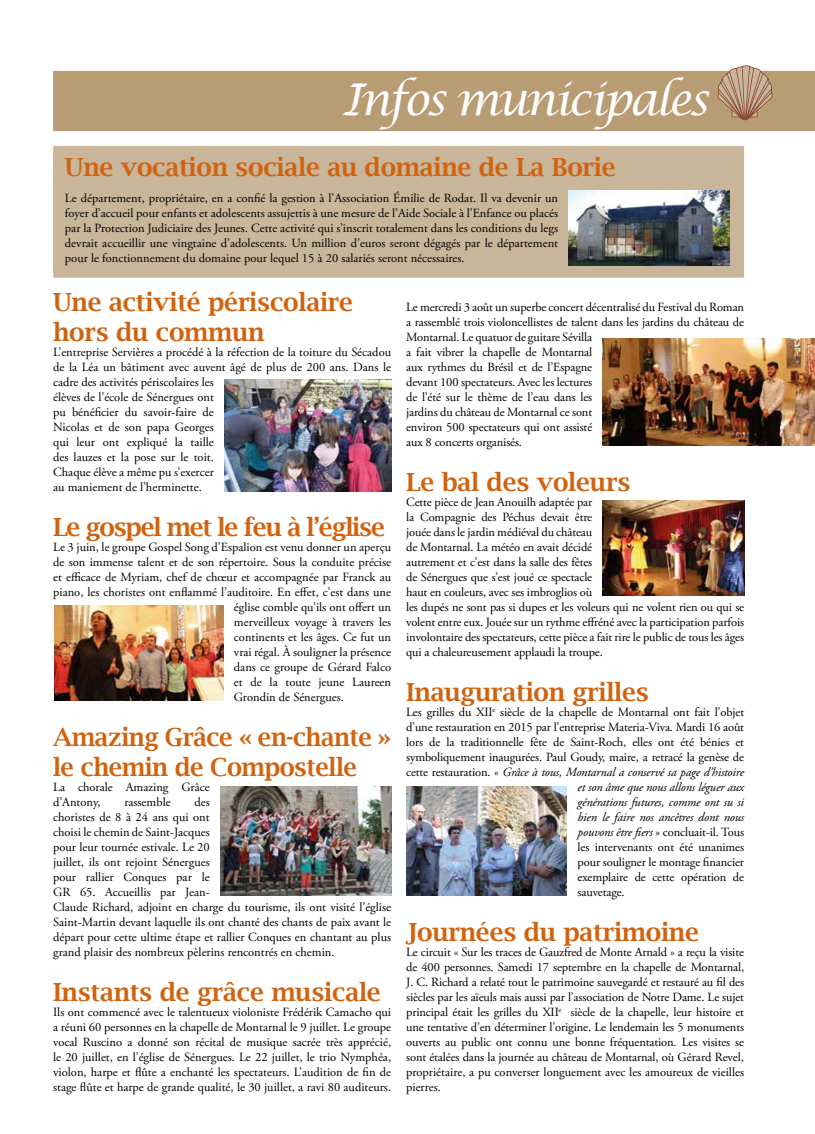
<style>
.page{position:relative;width:815px;height:1134px;background:#fff}
.page>*{position:absolute;margin:0;border:0;box-sizing:border-box;transform-origin:0 0}
.t1{font:italic 43.75px "Lucida Calligraphy";letter-spacing:-.06em;color:#fff}
.t2{font:600 25px/30px "Lucida Bright";letter-spacing:-.01em;color:#d1630f}
.t3{font:600 25px "Lucida Bright";letter-spacing:-.05em;color:#d1630f}
.t4{font:12.5px/15px "Adobe Garamond Pro";letter-spacing:-.005em;color:#000}
.t5{font:italic 12.5px "Adobe Garamond Pro";letter-spacing:-.01em;color:#000}
.s1{font-style:normal}
.s2{font-style:italic}
</style>
<div class="page">
<div style="left:53px;top:146px;width:691px;height:132px;background:#c9b59a"></div>
<div style="left:53px;top:71px;width:762px;height:60px;background:#b79c74"></div>
<svg style="left:718px;top:65px;width:54px;height:55px;background:#ba9b81"></svg>
<img style="left:569px;top:191px;width:160px;height:75px">
<img style="left:224px;top:380px;width:167px;height:111px">
<img style="left:54px;top:606px;width:169px;height:95px">
<img style="left:603px;top:339px;width:212px;height:107px">
<img style="left:603px;top:500px;width:141px;height:96px">
<img style="left:220px;top:786px;width:172px;height:110px">
<img style="left:406px;top:786px;width:161px;height:110px">
<h1 class="t1" style="left:343px;top:74px;width:368px">Infos municipales</h1>
<h2 class="t2" style="left:65px;top:152px;width:552px">Une vocation sociale au domaine de La Borie</h2>
<p class="t4" style="left:65px;top:190px;width:495px;text-align:justify">Le département, propriétaire, en a confié la gestion à l’Association Émilie de Rodat. Il va devenir un foyer d’accueil pour enfants et adolescents assujettis à une mesure de l’Aide Sociale à l’Enfance ou placés par la Protection Judiciaire des Jeunes. Cette activité qui s’inscrit totalement dans les conditions du legs devrait accueillir une vingtaine d’adolescents. Un million d’euros seront dégagés par le département pour le fonctionnement du domaine pour lequel 15 à 20 salariés seront nécessaires.</p>
<h2 class="t2" style="left:53px;top:287px;width:302px">Une activité périscolaire hors du commun</h2>
<p class="t4" style="left:53px;top:345px;width:339px">L’entreprise Servières a procédé à la réfection de la toiture du Sécadou de la Léa un bâtiment avec auvent âgé de plus de 200 ans. Dans le cadre des activités périscolaires les<br>élèves de l’école de Sénergues ont<br>pu bénéficier du savoir-faire de<br>Nicolas et de son papa Georges<br>qui leur ont expliqué la taille<br>des lauzes et la pose sur le toit.<br>Chaque élève a même pu s’exercer<br>au maniement de l’herminette.</p>
<h2 class="t3" style="left:53px;top:513px;width:333px">Le gospel met le feu à l’église</h2>
<p class="t4" style="left:53px;top:540px;width:339px">Le 3 juin, le groupe Gospel Song d’Espalion est venu donner un aperçu</p>
<p class="t4" style="left:53px;top:555px;width:339px">de son immense talent et de son répertoire. Sous la conduite précise</p>
<p class="t4" style="left:53px;top:570px;width:339px">et efficace de Myriam, chef de chœur et accompagnée par Franck au</p>
<p class="t4" style="left:53px;top:585px;width:339px">piano, les choristes ont enflammé l’auditoire. En effet, c’est dans une</p>
<p class="t4" style="left:234px;top:600px;width:159px">église comble qu’ils ont offert un</p>
<p class="t4" style="left:234px;top:615px;width:159px">merveilleux voyage à travers les</p>
<p class="t4" style="left:234px;top:630px;width:159px">continents et les âges. Ce fut un</p>
<p class="t4" style="left:234px;top:645px;width:159px">vrai régal. À souligner la présence</p>
<p class="t4" style="left:234px;top:660px;width:159px">dans ce groupe de Gérard Falco</p>
<p class="t4" style="left:234px;top:675px;width:159px">et de la toute jeune Laureen</p>
<p class="t4" style="left:234px;top:690px;width:112px">Grondin de Sénergues.</p>
<h2 class="t2" style="left:53px;top:722px;width:339px">Amazing Grâce « en-chante » le chemin de Compostelle</h2>
<p class="t4" style="left:53px;top:780px;width:158px">La chorale Amazing Grâce d’Antony,</p>
<p class="t4" style="left:53px;top:795px;width:339px;text-indent:141px">des<br>choristes de 8 à 24 ans qui ont<br>choisi le chemin de Saint-Jacques<br>pour leur tournée estivale. Le 20<br>juillet, ils ont rejoint Sénergues<br>pour rallier Conques par le<br>GR 65. Accueillis par Jean-<br>Claude Richard, adjoint en charge du tourisme, ils ont visité l’église Saint-Martin devant laquelle ils ont chanté des chants de paix avant le départ pour cette ultime étape et rallier Conques en chantant au plus grand plaisir des nombreux pèlerins rencontrés en chemin.</p>
<h2 class="t2" style="left:53px;top:977px;width:329px">Instants de grâce musicale</h2>
<p class="t4" style="left:53px;top:1005px;width:340px;text-align:justify">Ils ont commencé avec le talentueux violoniste Frédérik Camacho qui a réuni 60 personnes en la chapelle de Montarnal le 9 juillet. Le groupe vocal Ruscino a donné son récital de musique sacrée très apprécié, le 20 juillet, en l’église de Sénergues. Le 22 juillet, le trio Nymphéa, violon, harpe et flûte a enchanté les spectateurs. L’audition de fin de stage flûte et harpe de grande qualité, le 30 juillet, a ravi 80 auditeurs.</p>
<p class="t4" style="left:124px;top:795px;width:48px">rassemble</p>
<p class="t4" style="left:406px;top:300px;width:339px">Le mercredi 3 août un superbe concert décentralisé du Festival du Roman a rassemblé trois violoncellistes de talent dans les jardins du château de Montarnal. Le quatuor de guitare Sévilla<br>a fait vibrer la chapelle de Montarnal<br>aux rythmes du Brésil et de l’Espagne<br>devant 100 spectateurs. Avec les lectures<br>de l’été sur le thème de l’eau dans les<br>jardins du château de Montarnal ce sont<br>environ 500 spectateurs qui ont assisté<br>aux 8 concerts organisés.</p>
<h2 class="t2" style="left:406px;top:467px;width:226px">Le bal des voleurs</h2>
<p class="t4" style="left:406px;top:495px;width:340px">Cette pièce de Jean Anouilh adaptée par<br>la Compagnie des Péchus devait être<br>jouée dans le jardin médiéval du château<br>de Montarnal. La météo en avait décidé<br>autrement et c’est dans la salle des fêtes<br>de Sénergues que s’est joué ce spectacle<br>haut en couleurs, avec ses imbroglios où<br>les dupés ne sont pas si dupes et les voleurs qui ne volent rien ou qui se volent entre eux. Jouée sur un rythme effréné avec la participation parfois involontaire des spectateurs, cette pièce a fait rire le public de tous les âges qui a chaleureusement applaudi la troupe.</p>
<h2 class="t2" style="left:406px;top:677px;width:244px">Inauguration grilles</h2>
<p class="t4" style="left:406px;top:705px;width:340px">Les grilles du XII<sup>e</sup> siècle de la chapelle de Montarnal ont fait l’objet</p>
<p class="t4" style="left:406px;top:720px;width:340px">d’une restauration en 2015 par l’entreprise Materia-Viva. Mardi 16 août</p>
<p class="t4" style="left:406px;top:735px;width:340px">lors de la traditionnelle fête de Saint-Roch, elles ont été bénies et</p>
<p class="t4" style="left:406px;top:750px;width:339px">symboliquement inaugurées. Paul Goudy, maire, a retracé la genèse de</p>
<p class="t5" style="left:406px;top:764px;width:339px"><span class="s1">cette restauration. «</span> Grâce à tous, Montarnal a conservé sa page d’histoire</p>
<p class="t5" style="left:578px;top:779px;width:168px">et son âme que nous allons léguer aux</p>
<p class="t5" style="left:578px;top:794px;width:168px">générations futures, comme ont su si</p>
<p class="t5" style="left:578px;top:809px;width:168px">bien le faire nos ancêtres dont nous</p>
<p class="t4" style="left:578px;top:825px;width:168px"><span class="s2">pouvons être fiers</span> » concluait-il. Tous</p>
<p class="t4" style="left:578px;top:840px;width:168px">les intervenants ont été unanimes</p>
<p class="t4" style="left:578px;top:855px;width:168px">pour souligner le montage financier</p>
<p class="t4" style="left:578px;top:870px;width:168px">exemplaire de cette opération de</p>
<p class="t4" style="left:578px;top:885px;width:49px">sauvetage.</p>
<h2 class="t2" style="left:406px;top:917px;width:294px">Journées du patrimoine</h2>
<p class="t4" style="left:406px;top:945px;width:340px;text-align:justify">Le circuit « Sur les traces de Gauzfred de Monte Arnald » a reçu la visite de 400 personnes. Samedi 17 septembre en la chapelle de Montarnal, J. C. Richard a relaté tout le patrimoine sauvegardé et restauré au fil des siècles par les aïeuls mais aussi par l’association de Notre Dame. Le sujet principal était les grilles du XII<sup>e</sup> siècle de la chapelle, leur histoire et une tentative d’en déterminer l’origine. Le lendemain les 5 monuments ouverts au public ont connu une bonne fréquentation. Les visites se sont étalées dans la journée au château de Montarnal, où Gérard Revel, propriétaire, a pu converser longuement avec les amoureux de vieilles pierres.</p>
</div>
